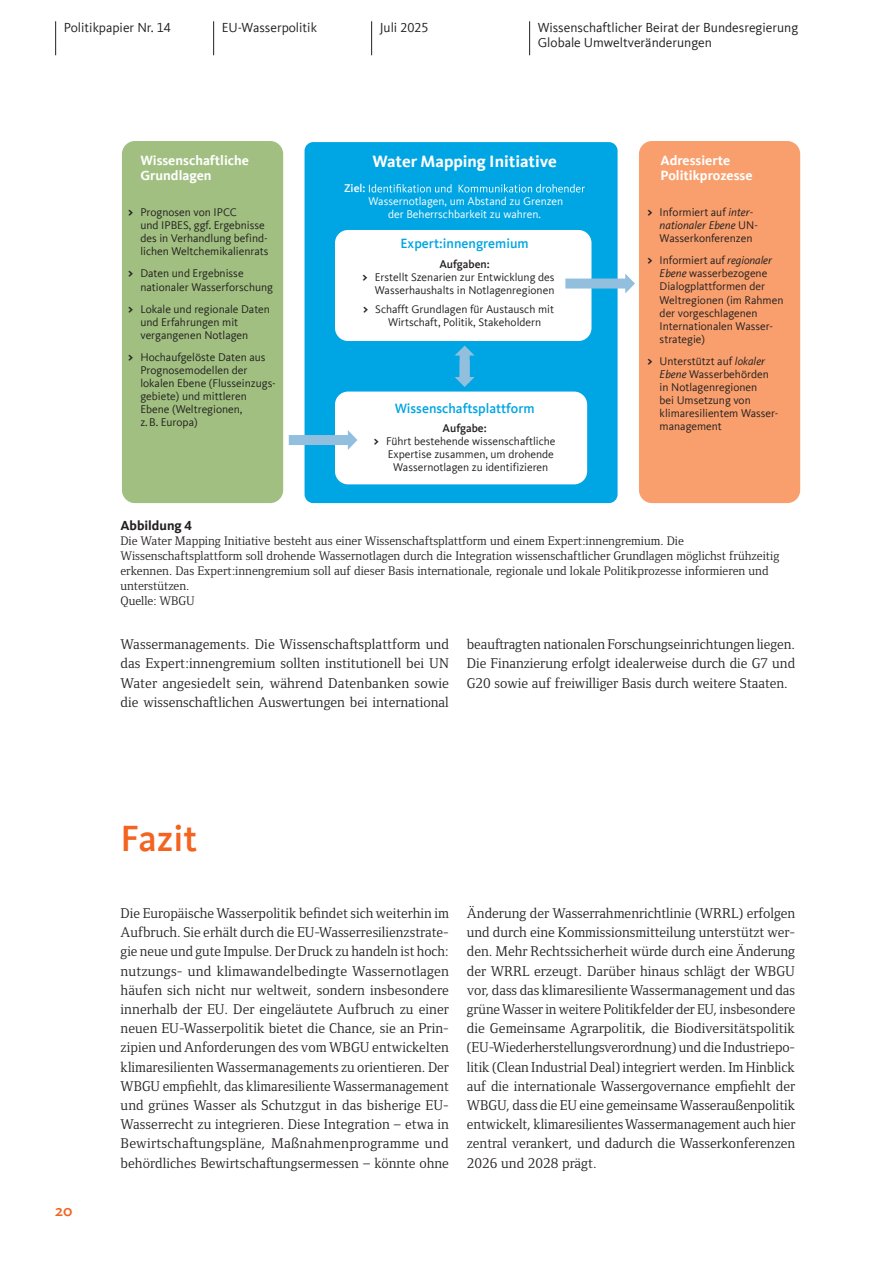
<style>
.page{position:relative;width:893px;height:1263px;background:#fff}
.page>*{position:absolute;margin:0;border:0;box-sizing:border-box;transform-origin:0 0}
.t1{font:500 37.5px "Kievit Offc";color:#f36421}
.t2{font:700 16.8px "Kievit Offc";color:#fff}
.t3{font:500 16.2px "Kievit Sc Offc";color:#f36421}
.t4{font:14.55px/19.2px "Foundry Form Serif";color:#231f20;text-align:justify}
.t5{font:700 13.8px/15.3px "Kievit Offc";color:#fff}
.t6{font:500 13.8px "Kievit Offc";color:#00a5e3}
.t7{font:13.5px/15.8px "Kievit Offc";color:#231f20}
.t8{font:700 13.5px "Kievit Offc";color:#231f20}
.t9{font:12.75px/15px "Foundry Form Serif";color:#231f20}
.t10{font:11.55px/13px "Kievit Offc";color:#231f20}
.t11{font:11.55px/13px "Kievit Offc";color:#fff;text-align:center}
.t12{font:500 11.55px "Kievit Offc";color:#231f20}
.t13{font:500 11.55px "Kievit Offc";color:#fff}
.s1{font-weight:700;font-size:13.05px}
.s2{font-style:italic}
</style>
<div class="page">
<div style="left:122px;top:141px;width:161px;height:362px;background:#a0bf80;border-radius:13px"></div>
<div style="left:305px;top:142px;width:313px;height:361px;background:#00a5e3;border-radius:9px"></div>
<svg style="left:369px;top:184px;width:216px;height:8px"></svg>
<div style="left:335px;top:230px;width:256px;height:111px;background:#fff;border-radius:13px"></div>
<div style="left:335px;top:392px;width:252px;height:92px;background:#fff;border-radius:13px"></div>
<div style="left:639px;top:141px;width:161px;height:362px;background:#f89f6d;border-radius:13px"></div>
<svg style="left:289px;top:430px;width:68px;height:20px"></svg>
<svg style="left:565px;top:274px;width:70px;height:20px"></svg>
<svg style="left:455px;top:346px;width:20px;height:41px"></svg>
<hr style="left:55px;top:21px;width:1px;height:34px;background:#231f20">
<hr style="left:213px;top:21px;width:1px;height:34px;background:#231f20">
<hr style="left:371px;top:21px;width:1px;height:34px;background:#231f20">
<hr style="left:529px;top:21px;width:1px;height:34px;background:#231f20">
<p class="t7" style="left:64px;top:19px;width:109px">Politikpapier Nr. 14</p>
<p class="t7" style="left:222px;top:19px;width:97px">EU-Wasserpolitik</p>
<p class="t7" style="left:380px;top:19px;width:50px">Juli 2025</p>
<p class="t7" style="left:538px;top:19px;width:262px">Wissenschaftlicher Beirat der Bundesregierung<br>Globale Umweltveränderungen</p>
<p class="t5" style="left:140px;top:152px;width:110px">Wissenschaftliche<br>Grundlagen</p>
<p class="t10" style="left:140px;top:206px;width:130px;text-indent:-12px"><span class="s1">&gt;</span> Prognosen von IPCC<br>und IPBES, ggf. Ergebnisse des in Verhandlung befind&shy;lichen Weltchemikalienrats</p>
<p class="t10" style="left:140px;top:267px;width:134px;text-indent:-12px"><span class="s1">&gt;</span> Daten und Ergebnisse nationaler Wasserforschung</p>
<p class="t10" style="left:140px;top:302px;width:131px;text-indent:-12px"><span class="s1">&gt;</span> Lokale und regionale Daten und Erfahrungen mit vergangenen Notlagen</p>
<p class="t10" style="left:140px;top:351px;width:137px;text-indent:-12px"><span class="s1">&gt;</span> Hochaufgelöste Daten aus<br>Prognosemodellen der lokalen Ebene (Flusseinzugs&shy;gebiete) und mittleren<br>Ebene (Weltregionen,<br>z.B. Europa)</p>
<p class="t2" style="left:372px;top:152px;width:186px">Water Mapping Initiative</p>
<p class="t13" style="left:344px;top:182px;width:23px">Ziel:</p>
<p class="t11" style="left:369px;top:195px;width:196px">Wassernotlagen, um Abstand zu Grenzen der Beherrschbarkeit zu wahren.</p>
<p class="t6" style="left:401px;top:236px;width:130px">Expert:innengremium</p>
<p class="t12" style="left:439px;top:257px;width:52px">Aufgaben:</p>
<p class="t10" style="left:363px;top:270px;width:193px"><span class="s1">&gt;</span> Erstellt Szenarien zur Entwicklung des</p>
<p class="t10" style="left:375px;top:283px;width:181px">Wasserhaushalts in Notlagenregionen</p>
<p class="t10" style="left:388px;top:303px;width:167px;text-indent:-25px"><span class="s1">&gt;</span> Schafft Grundlagen für Austausch mit<br>Wirtschaft, Politik, Stakeholdern</p>
<p class="t6" style="left:395px;top:400px;width:141px">Wissenschaftsplattform</p>
<p class="t12" style="left:443px;top:422px;width:46px">Aufgabe:</p>
<p class="t10" style="left:374px;top:435px;width:183px"><span class="s1">&gt;</span> Führt bestehende wissenschaftliche</p>
<p class="t10" style="left:388px;top:448px;width:168px">Expertise zusammen, um drohende</p>
<p class="t10" style="left:393px;top:461px;width:157px">Wassernotlagen zu identifizieren</p>
<p class="t5" style="left:660px;top:152px;width:94px">Adressierte<br>Politikprozesse</p>
<p class="t10" style="left:660px;top:206px;width:100px;text-indent:-12px"><span class="s1">&gt;</span> Informiert auf <span class="s2">inter&shy;nationaler Ebene</span> UN-<br>Wasserkonferenzen</p>
<p class="t10" style="left:660px;top:254px;width:125px;text-indent:-12px"><span class="s1">&gt;</span> Informiert auf <span class="s2">regionaler<br>Ebene</span> wasserbezogene<br>Dialogplattformen der<br>Weltregionen (im Rahmen der vorgeschlagenen<br>Internationalen Wasser&shy;strategie)</p>
<p class="t10" style="left:660px;top:355px;width:120px;text-indent:-12px"><span class="s1">&gt;</span> Unterstützt auf <span class="s2">lokaler<br>Ebene</span> Wasserbehörden in Notlagenregionen<br>bei Umsetzung von klimaresilientem Wasser&shy;management</p>
<p class="t8" style="left:120px;top:518px;width:73px">Abbildung 4</p>
<p class="t9" style="left:120px;top:534px;width:660px">Die Water Mapping Initiative besteht aus einer Wissenschaftsplattform und einem Expert:innengremium. Die Wissenschaftsplattform soll drohende Wassernotlagen durch die Integration wissenschaftlicher Grundlagen möglichst frühzeitig erkennen. Das Expert:innengremium soll auf dieser Basis internationale, regionale und lokale Politikprozesse informieren und unterstützen.<br>Quelle: WBGU</p>
<p class="t4" style="left:121px;top:635px;width:330px">Wassermanagements. Die Wissenschaftsplattform und das Expert:innengremium sollten institutionell bei UN Water angesiedelt sein, während Datenbanken sowie die wissenschaftlichen Auswertungen bei international</p>
<p class="t4" style="left:467px;top:635px;width:330px">beauftragten nationalen Forschungseinrichtungen liegen.<br>Die Finanzierung erfolgt idealerweise durch die G7 und G20 sowie auf freiwilliger Basis durch weitere Staaten.</p>
<h1 class="t1" style="left:121px;top:817px;width:78px">Fazit</h1>
<p class="t3" style="left:55px;top:1201px;width:19px">20</p>
<p class="t4" style="left:121px;top:903px;width:330px">Die Europäische Wasserpolitik befindet sich weiterhin im Aufbruch. Sie erhält durch die EU-Wasserresilienzstrate&shy;gie neue und gute Impulse. Der Druck zu handeln ist hoch: nutzungs- und klimawandelbedingte Wassernotlagen häufen sich nicht nur weltweit, sondern insbesondere innerhalb der EU. Der eingeläutete Aufbruch zu einer neuen EU-Wasserpolitik bietet die Chance, sie an Prin&shy;zipien und Anforderungen des vom WBGU entwickelten klimaresilienten Wassermanagements zu orientieren. Der WBGU empfiehlt, das klimaresiliente Wassermanagement und grünes Wasser als Schutzgut in das bisherige EU-Wasserrecht zu integrieren. Diese Integration – etwa in Bewirtschaftungspläne, Maßnahmenprogramme und behördliches Bewirtschaftungsermessen – könnte ohne</p>
<p class="t4" style="left:467px;top:903px;width:330px">Änderung der Wasserrahmenrichtlinie (WRRL) erfolgen und durch eine Kommissionsmitteilung unterstützt wer&shy;den. Mehr Rechtssicherheit würde durch eine Änderung der WRRL erzeugt. Darüber hinaus schlägt der WBGU vor, dass das klimaresiliente Wassermanagement und das grüne Wasser in weitere Politikfelder der EU, insbesondere die Gemeinsame Agrarpolitik, die Biodiversitätspolitik (EU-Wiederherstellungsverordnung) und die Industriepo&shy;litik (Clean Industrial Deal) integriert werden. Im Hinblick auf die internationale Wassergovernance empfiehlt der WBGU, dass die EU eine gemeinsame Wasseraußenpolitik entwickelt, klimaresilientes Wassermanagement auch hier zentral verankert, und dadurch die Wasserkonferenzen 2026 und 2028 prägt.</p>
</div>
